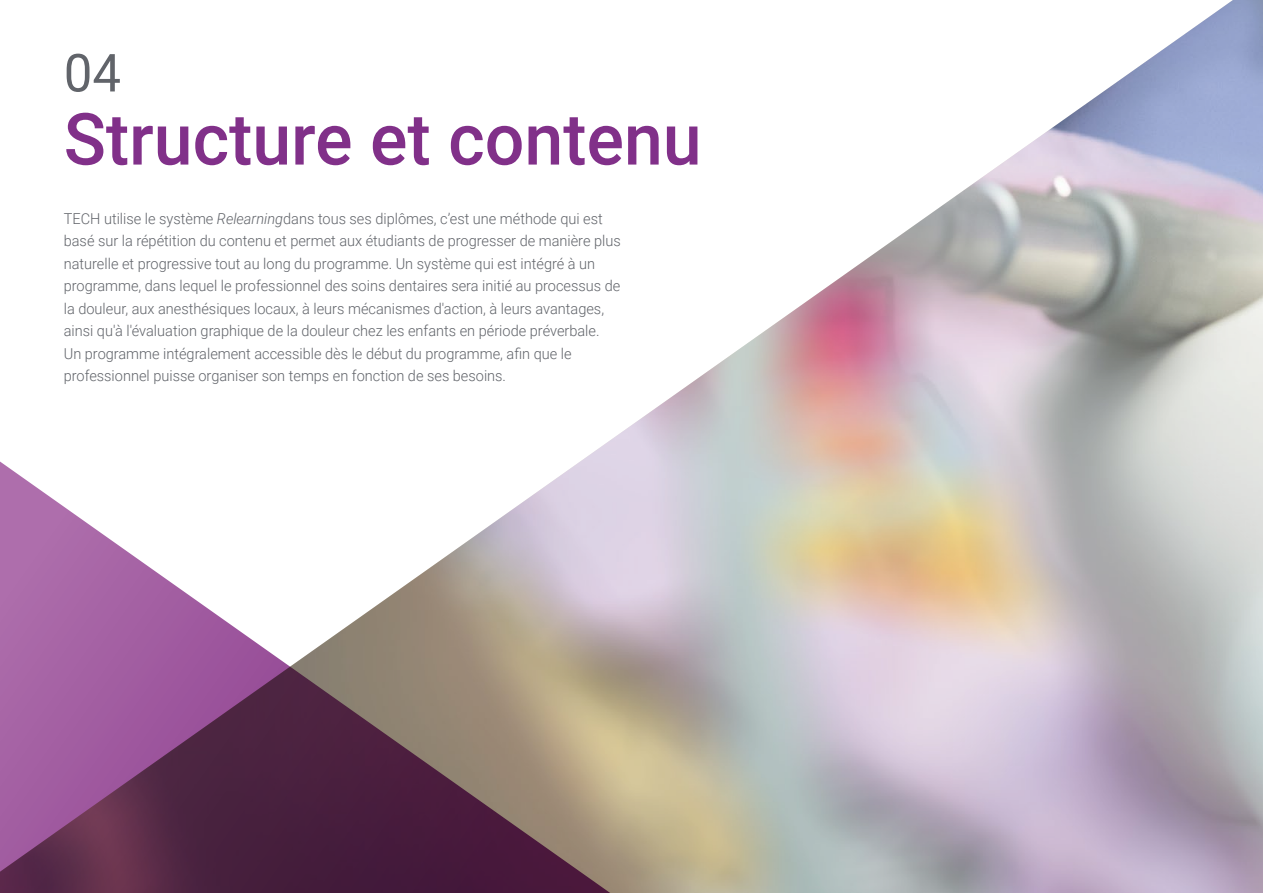
<style>
.page{position:relative;width:1263px;height:893px;background:#fff}
.page>*{position:absolute;margin:0;border:0;box-sizing:border-box;transform-origin:0 0}
.t1{font:500 72px "Roboto";color:#813089}
.t2{font:52.5px "Roboto";color:#61646a}
.t3{font:300 15px/22.5px "Roboto";color:#61646a}
.s1{font-style:italic}
</style>
<div class="page">
<img style="left:602px;top:0;width:661px;height:893px">
<svg style="left:0;top:446px;width:640px;height:447px"></svg>
<h2 class="t2" style="left:64px;top:36px;width:59px">04</h2>
<h1 class="t1" style="left:64px;top:89px;width:639px">Structure et contenu</h1>
<p class="t3" style="left:64px;top:207px;width:558px">TECH utilise le système <span class="s1">Relearning</span>dans tous ses diplômes, c’est une méthode qui est basé sur la répétition du contenu et permet aux étudiants de progresser de manière plus naturelle et progressive tout au long du programme. Un système qui est intégré à un programme, dans lequel le professionnel des soins dentaires sera initié au processus de la douleur, aux anesthésiques locaux, à leurs mécanismes d'action, à leurs avantages, ainsi qu'à l'évaluation graphique de la douleur chez les enfants en période préverbale.<br>Un programme intégralement accessible dès le début du programme, afin que le professionnel puisse organiser son temps en fonction de ses besoins.</p>
</div>
